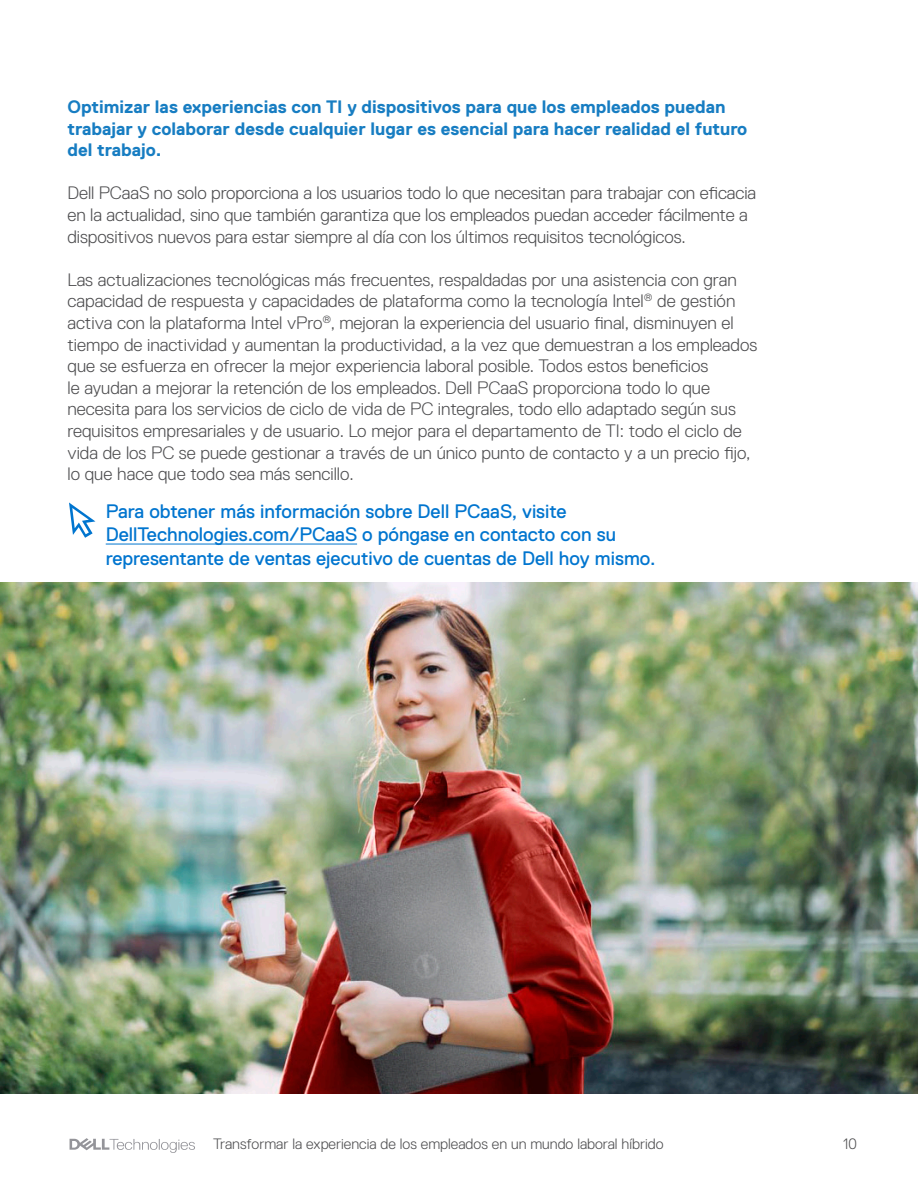
<style>
.page{position:relative;width:918px;height:1188px;background:#fff}
.page>*{position:absolute;margin:0;border:0;box-sizing:border-box;transform-origin:0 0}
.t1{font:19.5px/23.4px "Dell Replica";color:#0075cf}
.t2{font:300 18px/21.6px "Dell Replica";color:#4d4d4f}
.t3{font:700 18px/21.6px "Dell Replica";color:#177dc2}
.t4{font:300 15px "Dell Replica";color:#4d4d4f}
</style>
<div class="page">
<svg style="left:70px;top:1138px;width:125px;height:15px"></svg>
<img style="left:0;top:582px;width:918px;height:512px">
<hr style="left:106px;top:544px;width:251px;height:1px;background:#0075cf">
<svg style="left:69px;top:502px;width:26px;height:36px"></svg>
<p class="t3" style="left:68px;top:96px;width:681px">Optimizar las experiencias con TI y dispositivos para que los empleados puedan trabajar y colaborar desde cualquier lugar es esencial para hacer realidad el futuro del trabajo.</p>
<p class="t2" style="left:68px;top:183px;width:690px">Dell PCaaS no solo proporciona a los usuarios todo lo que necesitan para trabajar con eficacia en la actualidad, sino que también garantiza que los empleados puedan acceder fácilmente a dispositivos nuevos para estar siempre al día con los últimos requisitos tecnológicos.</p>
<p class="t2" style="left:68px;top:269px;width:691px">Las actualizaciones tecnológicas más frecuentes, respaldadas por una asistencia con gran capacidad de respuesta y capacidades de plataforma como la tecnología Intel<sup>®</sup> de gestión activa con la plataforma Intel vPro<sup>®</sup>, mejoran la experiencia del usuario final, disminuyen el tiempo de inactividad y aumentan la productividad, a la vez que demuestran a los empleados que se esfuerza en ofrecer la mejor experiencia laboral posible. Todos estos beneficios<br>le ayudan a mejorar la retención de los empleados. Dell PCaaS proporciona todo lo que necesita para los servicios de ciclo de vida de PC integrales, todo ello adaptado según sus requisitos empresariales y de usuario. Lo mejor para el departamento de TI: todo el ciclo de vida de los PC se puede gestionar a través de un único punto de contacto y a un precio fijo, lo que hace que todo sea más sencillo.</p>
<p class="t1" style="left:106px;top:499px;width:551px">Para obtener más información sobre Dell PCaaS, visite<br>DellTechnologies.com/PCaaS o póngase en contacto con su representante de ventas ejecutivo de cuentas de Dell hoy mismo.</p>
<p class="t4" style="left:213px;top:1135px;width:452px">Transformar la experiencia de los empleados en un mundo laboral híbrido</p>
<p class="t4" style="left:843px;top:1135px;width:15px">10</p>
</div>
